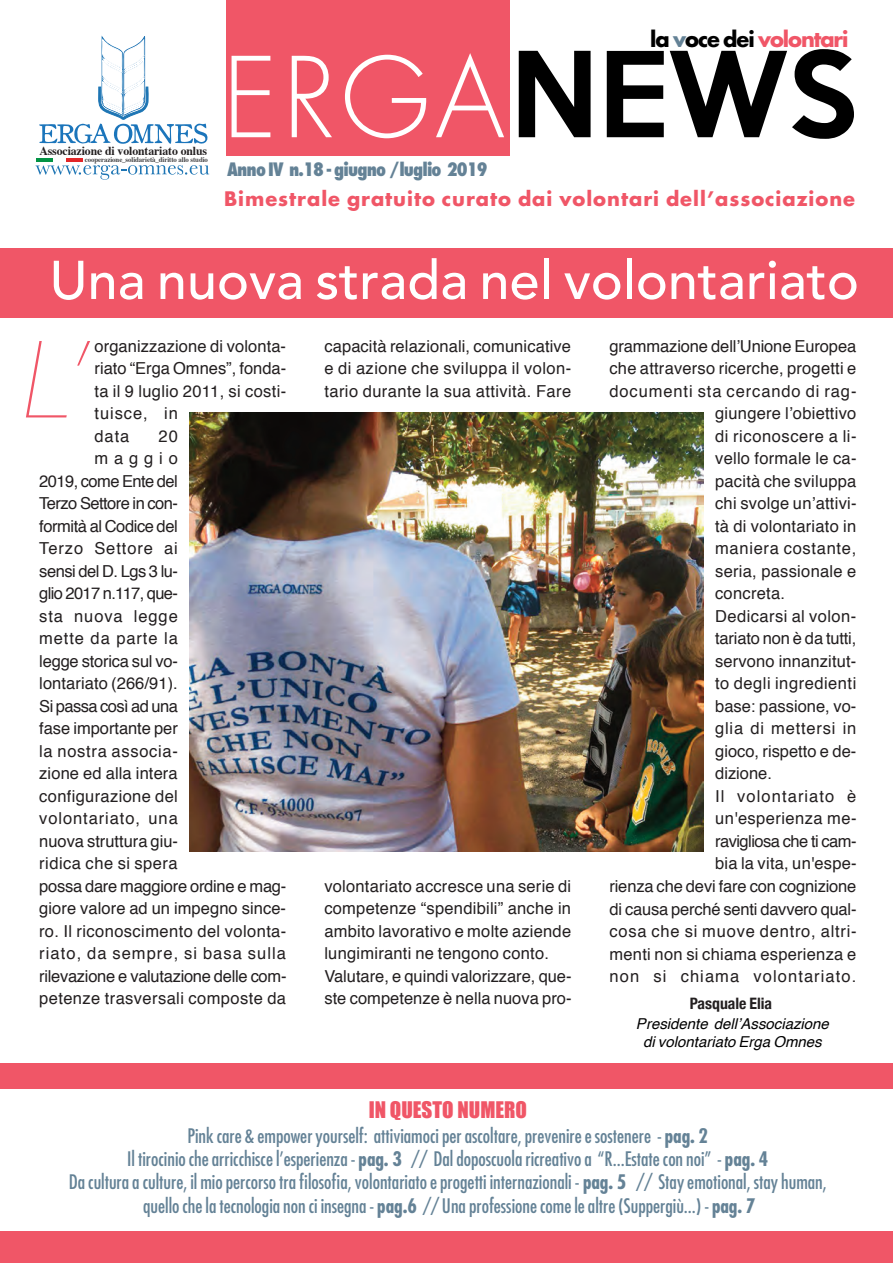
<style>
.page{position:relative;width:893px;height:1263px;background:#fff}
.page>*{position:absolute;margin:0;border:0;box-sizing:border-box;transform-origin:0 0}
.t1{font:300 108px "Futura Std";color:#fff}
.t2{font:italic 200 108px "Avenir Next";color:#f05667}
.t3{font:500 54px "Avenir LT Std";color:#fff}
.t4{font:700 21px "Futura Std";letter-spacing:-.05em;color:#f05667}
.t5{font:21px "Impact";color:#f05667}
.t6{font:condensed 19.5px/23.4px "Futura Std";color:#648296;text-align:center}
.t7{font:700 19.5px "Futura Std";letter-spacing:.05em;color:#f05667}
.t8{font:800 condensed 18px "Futura Std";letter-spacing:-.05em;color:#648296}
.t9{font:16.5px/22.5px "Helvetica";letter-spacing:.015em;color:#231f20}
.t10{font:16.5px "Helvetica";letter-spacing:-.01em;color:#231f20}
.t11{font:16.5px "Helvetica";letter-spacing:-.015em;color:#231f20}
.t12{font:16.5px "Helvetica";letter-spacing:.055em;color:#231f20}
.t13{font:16.5px "Helvetica";letter-spacing:.065em;color:#231f20}
.t14{font:16.5px "Helvetica";letter-spacing:-.03em;color:#231f20}
.t15{font:16.5px "Helvetica";letter-spacing:-.035em;color:#231f20}
.t16{font:16.5px "Helvetica";letter-spacing:.045em;color:#231f20}
.t17{font:16.5px "Helvetica";letter-spacing:-.025em;color:#231f20}
.t18{font:16.5px "Helvetica";letter-spacing:.035em;color:#231f20}
.t19{font:16.5px "Helvetica";letter-spacing:.04em;color:#231f20}
.t20{font:16.5px "Helvetica";letter-spacing:.05em;color:#231f20}
.t21{font:700 condensed 15.75px "Helvetica Neue";color:#231f20}
.t22{font:italic 15px/18px "Helvetica";color:#000;text-align:center}
.t23{font:700 12.15px "Times";letter-spacing:-.01em;color:#231f20}
.t24{font:700 7.05px "Times";letter-spacing:-.01em;color:#414143;scale:.96 1}
.s1{color:#000}
.s2{color:#648296}
.s3{font-family:"Keep Calm";font-weight:500;color:#000}
.s4{font-weight:700}
</style>
<div class="page">
<div style="left:0;top:249px;width:893px;height:69px;background:#f05667"></div>
<div style="left:0;top:1231px;width:893px;height:32px;background:#f05667"></div>
<div style="left:226px;top:0;width:284px;height:156px;background:#f05667"></div>
<svg style="left:39px;top:37px;width:169px;height:107px"></svg>
<svg style="left:36px;top:159px;width:173px;height:21px"></svg>
<div style="left:0;top:1063px;width:893px;height:26px;background:#f05667"></div>
<img style="left:190px;top:412px;width:513px;height:440px">
<p class="t23" style="left:39px;top:146px;width:169px">Associazione di volontariato onlus</p>
<p class="t24" style="left:85px;top:157px;width:130px">cooperazione_solidarietà_diritto allo studio</p>
<p class="t4" style="left:650px;top:30px;width:200px"><span class="s1">la</span> <span class="s2">v</span><span class="s1">oce dei</span> volontari</p>
<h1 class="t1" style="left:223px;top:48px;width:636px">ERGA<span class="s3">NEWS</span></h1>
<p class="t8" style="left:227px;top:162px;width:262px">Anno IV n.18 - giugno /luglio 2019</p>
<p class="t7" style="left:224px;top:190px;width:633px">Bimestrale gratuito curato dai volontari dell’associazione</p>
<h2 class="t3" style="left:50px;top:258px;width:811px">Una nuova strada nel volontariato</h2>
<p class="t9" style="left:95px;top:336px;width:193px">organizzazione di volonta&shy;riato “Erga Omnes”, fonda&shy;ta il 9 luglio 2011, si costi&shy;tuisce, in<br>data</p>
<h1 class="t2" style="left:19px;top:309px;width:71px">L’</h1>
<p class="t9" style="left:159px;top:426px;width:21px">20</p>
<p class="t9" style="left:95px;top:448px;width:85px">maggio</p>
<p class="t15" style="left:39px;top:474px;width:140px">2019, come Ente del</p>
<p class="t14" style="left:39px;top:496px;width:140px">Terzo Settore in con-</p>
<p class="t17" style="left:39px;top:519px;width:140px">formitàal Codice del</p>
<p class="t12" style="left:39px;top:541px;width:140px">Terzo Settore ai</p>
<p class="t14" style="left:39px;top:564px;width:140px">sensi del D. Lgs 3 lu-</p>
<p class="t15" style="left:39px;top:586px;width:140px">glio 2017 n.117, que-</p>
<p class="t12" style="left:39px;top:609px;width:140px">sta nuova legge</p>
<p class="t12" style="left:39px;top:631px;width:140px">mette da parte la</p>
<p class="t10" style="left:39px;top:654px;width:140px">legge storica sul vo-</p>
<p class="t9" style="left:39px;top:673px;width:140px">lontariato (266/91).</p>
<p class="t15" style="left:39px;top:699px;width:140px">Si passa così ad una</p>
<p class="t9" style="left:39px;top:718px;width:140px">fase importante per</p>
<p class="t16" style="left:39px;top:744px;width:140px">la nostra associa-</p>
<p class="t9" style="left:39px;top:763px;width:140px">zione ed alla intera</p>
<p class="t9" style="left:39px;top:786px;width:140px">configurazione del</p>
<p class="t12" style="left:39px;top:811px;width:140px">volontariato, una</p>
<p class="t9" style="left:39px;top:831px;width:140px">nuova struttura giu-</p>
<p class="t9" style="left:39px;top:853px;width:140px">ridica che si spera</p>
<p class="t11" style="left:39px;top:879px;width:249px">possa dare maggiore ordine e mag-</p>
<p class="t9" style="left:39px;top:898px;width:248px">giore valore ad un impegno since-</p>
<p class="t9" style="left:39px;top:921px;width:249px">ro. Il riconoscimento del volonta-</p>
<p class="t13" style="left:39px;top:946px;width:248px">riato, da sempre, si basa sulla</p>
<p class="t11" style="left:39px;top:969px;width:249px">rilevazione e valutazione delle com-</p>
<p class="t9" style="left:39px;top:988px;width:248px">petenze trasversali composte da</p>
<p class="t9" style="left:324px;top:336px;width:248px;text-align:justify">capacità relazionali, comunicative e di azione che sviluppa il volon&shy;tario durante la sua attività. Fare</p>
<p class="t9" style="left:324px;top:876px;width:249px">volontariato accresce una serie di competenze “spendibili” anche in ambito lavorativo e molte aziende lungimiranti ne tengono conto.<br>Valutare, e quindi valorizzare, que&shy;ste competenze è nella nuova pro-</p>
<p class="t10" style="left:609px;top:339px;width:248px">grammazione dell’Unione Europea</p>
<p class="t9" style="left:609px;top:359px;width:248px">che attraverso ricerche, progetti e</p>
<p class="t12" style="left:609px;top:384px;width:249px">documenti sta cercando di rag-</p>
<p class="t9" style="left:715px;top:404px;width:143px">giungere l’obiettivo</p>
<p class="t18" style="left:715px;top:429px;width:143px">di riconoscere a li-</p>
<p class="t9" style="left:715px;top:449px;width:143px">vello formale le ca-</p>
<p class="t9" style="left:715px;top:471px;width:143px">pacità che sviluppa</p>
<p class="t9" style="left:715px;top:494px;width:143px">chi svolge un’attivi-</p>
<p class="t9" style="left:715px;top:516px;width:143px">tà di volontariato in</p>
<p class="t19" style="left:715px;top:542px;width:143px">maniera costante,</p>
<p class="t9" style="left:715px;top:561px;width:143px">seria, passionale e</p>
<p class="t9" style="left:715px;top:584px;width:71px">concreta.</p>
<p class="t9" style="left:715px;top:606px;width:143px">Dedicarsi al volon-</p>
<p class="t10" style="left:715px;top:632px;width:143px">tariato non è da tutti,</p>
<p class="t9" style="left:715px;top:651px;width:143px">servono innanzitut-</p>
<p class="t9" style="left:715px;top:674px;width:143px">to degli ingredienti</p>
<p class="t9" style="left:715px;top:696px;width:143px">base: passione, vo-</p>
<p class="t20" style="left:715px;top:722px;width:143px">glia di mettersi in</p>
<p class="t9" style="left:715px;top:741px;width:143px">gioco, rispetto e de-</p>
<p class="t9" style="left:715px;top:764px;width:58px">dizione.</p>
<p class="t13" style="left:715px;top:789px;width:143px">Il volontariato è</p>
<p class="t9" style="left:715px;top:809px;width:143px">un'esperienza me-</p>
<p class="t14" style="left:715px;top:834px;width:143px">ravigliosa che ti cam-</p>
<p class="t9" style="left:715px;top:854px;width:143px">bia la vita, un'espe-</p>
<p class="t10" style="left:609px;top:879px;width:248px">rienza che devi fare con cognizione</p>
<p class="t11" style="left:609px;top:902px;width:248px">di causa perché senti davvero qual-</p>
<p class="t16" style="left:609px;top:924px;width:249px">cosa che si muove dentro, altri-</p>
<p class="t9" style="left:609px;top:944px;width:248px">menti non si chiama esperienza e</p>
<p class="t13" style="left:609px;top:969px;width:248px">non si chiama volontariato.</p>
<p class="t21" style="left:690px;top:994px;width:84px">Pasquale Elia</p>
<p class="t22" style="left:636px;top:1015px;width:194px">Presidente dell’Associazione di volontariato Erga Omnes</p>
<p class="t5" style="left:369px;top:1097px;width:160px">IN QUESTO NUMERO</p>
<p class="t6" style="left:69px;top:1125px;width:760px">Pink care &amp; empower yourself: attiviamoci per ascoltare, prevenire e sostenere - <span class="s4">pag. 2<br></span>Il tirocinio che arricchisce l’esperienza - <span class="s4">pag. 3</span> // Dal doposcuola ricreativo a “R...Estate con noi” - <span class="s4">pag. 4<br></span>Da cultura a culture, il mio percorso tra filosofia, volontariato e progetti internazionali - <span class="s4">pag. 5</span> // Stay emotional, stay human, quello che la tecnologia non ci insegna - <span class="s4">pag.6</span> // Una professione come le altre (Suppergiù...) - <span class="s4">pag. 7</span></p>
</div>
